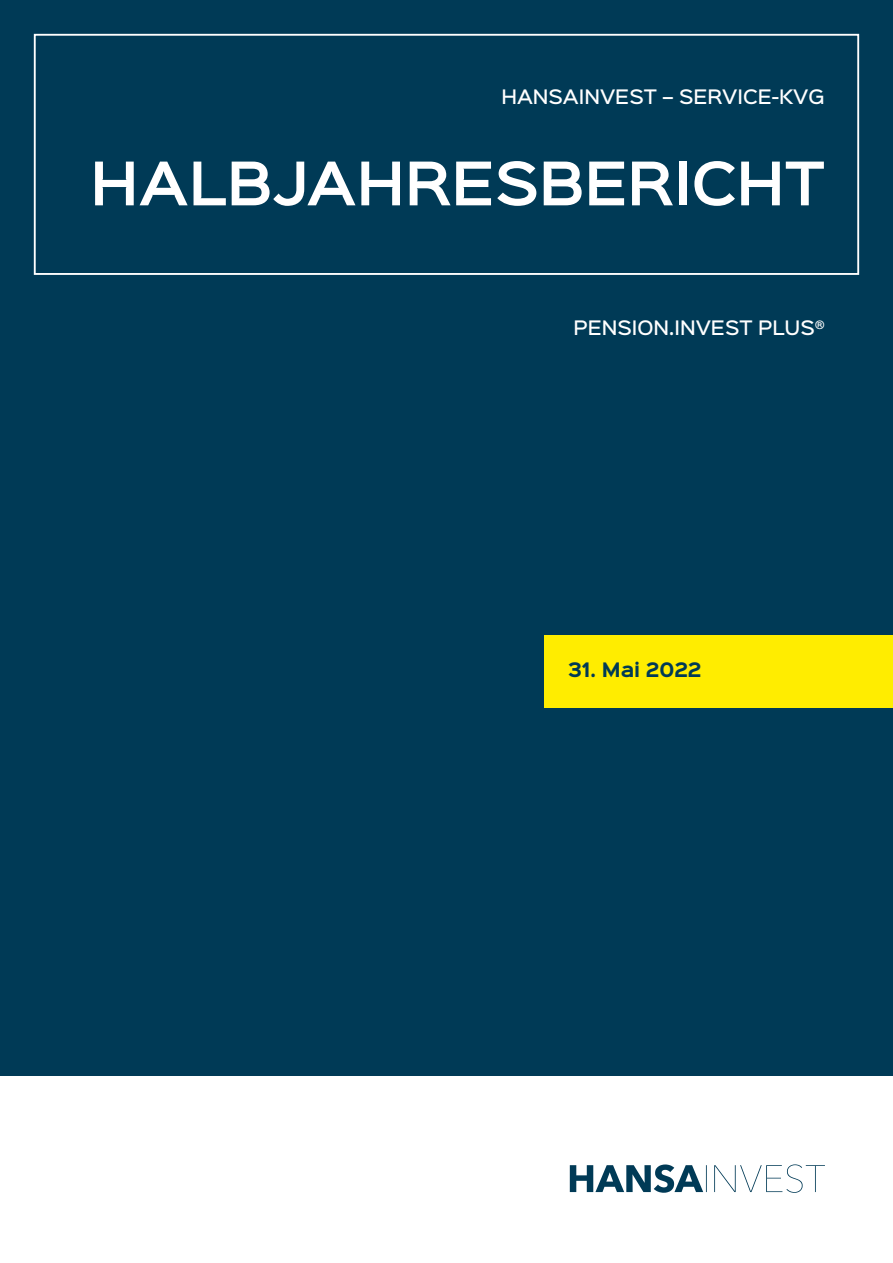
<style>
.page{position:relative;width:893px;height:1263px;background:#fff}
.page>*{position:absolute;margin:0;border:0;box-sizing:border-box;transform-origin:0 0}
.t1{font:600 54px "Sinkin Sans 600";color:#fff}
.t2{font:500 18px "Sinkin Sans 500";color:#fff}
.t3{font:700 18px "Sinkin Sans 700";color:#003a56}
</style>
<div class="page">
<div style="left:0;top:0;width:893px;height:1076px;background:#003a56"></div>
<div style="left:34px;top:34px;width:825px;height:241px;border:2px solid #fff"></div>
<svg style="left:570px;top:1164px;width:255px;height:29px"></svg>
<div style="left:544px;top:635px;width:349px;height:73px;background:#ffed00"></div>
<p class="t2" style="left:501px;top:81px;width:325px">HANSAINVEST – SERVICE-KVG</p>
<h1 class="t1" style="left:90px;top:136px;width:736px">HALBJAHRESBERICHT</h1>
<p class="t2" style="left:573px;top:312px;width:253px">PENSION.INVEST PLUS<sup>®</sup></p>
<p class="t3" style="left:568px;top:660px;width:135px">31. Mai 2022</p>
</div>
